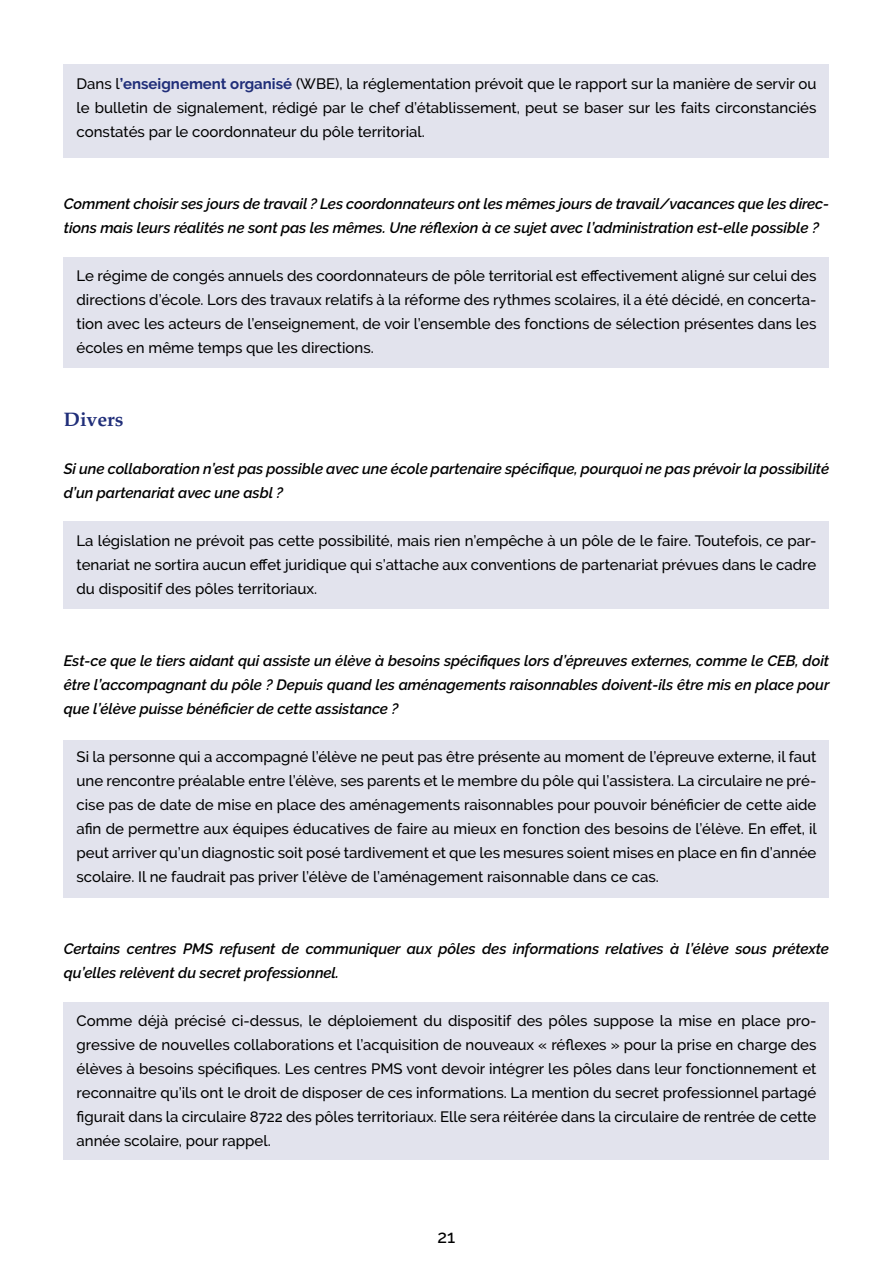
<style>
.page{position:relative;width:893px;height:1263px;background:#fff}
.page>*{position:absolute;margin:0;border:0;box-sizing:border-box;transform-origin:0 0}
.t1{font:700 19.5px "Palatino";color:#202e79}
.t2{font:500 18px "Raleway";color:#000}
.t3{font:500 15px/24px "Raleway";color:#000;text-align:justify}
.t4{font:italic 600 15px/24px "Raleway";letter-spacing:-.005em;color:#000}
.s1{font-weight:700;color:#202e79}
</style>
<div class="page">
<div style="left:64px;top:64px;width:765px;height:93px;background:#e2e3ed"></div>
<div style="left:64px;top:257px;width:765px;height:111px;background:#e2e3ed"></div>
<div style="left:64px;top:521px;width:765px;height:88px;background:#e2e3ed"></div>
<div style="left:64px;top:740px;width:765px;height:157px;background:#e2e3ed"></div>
<div style="left:64px;top:1002px;width:765px;height:158px;background:#e2e3ed"></div>
<p class="t3" style="left:77px;top:71px;width:741px">Dans l<span class="s1">’enseignement organisé</span> (WBE), la réglementation prévoit que le rapport sur la manière de servir ou le bulletin de signalement, rédigé par le chef d’établissement, peut se baser sur les faits circonstanciés constatés par le coordonnateur du pôle territorial.</p>
<p class="t4" style="left:64px;top:191px;width:767px">Comment choisir ses jours de travail ? Les coordonnateurs ont les mêmes jours de travail/vacances que les direc&shy;tions mais leurs réalités ne sont pas les mêmes. Une réflexion à ce sujet avec l’administration est-elle possible ?</p>
<p class="t3" style="left:77px;top:263px;width:741px">Le régime de congés annuels des coordonnateurs de pôle territorial est effectivement aligné sur celui des directions d’école. Lors des travaux relatifs à la réforme des rythmes scolaires, il a été décidé, en concerta&shy;tion avec les acteurs de l’enseignement, de voir l’ensemble des fonctions de sélection présentes dans les écoles en même temps que les directions.</p>
<h1 class="t1" style="left:64px;top:403px;width:61px">Divers</h1>
<p class="t4" style="left:64px;top:457px;width:767px">Si une collaboration n’est pas possible avec une école partenaire spécifique, pourquoi ne pas prévoir la possibilité d’un partenariat avec une asbl ?</p>
<p class="t3" style="left:77px;top:529px;width:741px">La législation ne prévoit pas cette possibilité, mais rien n’empêche à un pôle de le faire. Toutefois, ce par&shy;tenariat ne sortira aucun effet juridique qui s’attache aux conventions de partenariat prévues dans le cadre du dispositif des pôles territoriaux.</p>
<p class="t4" style="left:64px;top:649px;width:767px;text-align:justify">Est-ce que le tiers aidant qui assiste un élève à besoins spécifiques lors d’épreuves externes, comme le CEB, doit être l’accompagnant du pôle ? Depuis quand les aménagements raisonnables doivent-ils être mis en place pour que l’élève puisse bénéficier de cette assistance ?</p>
<p class="t3" style="left:77px;top:745px;width:742px">Si la personne qui a accompagné l’élève ne peut pas être présente au moment de l’épreuve externe, il faut une rencontre préalable entre l’élève, ses parents et le membre du pôle qui l’assistera. La circulaire ne pré&shy;cise pas de date de mise en place des aménagements raisonnables pour pouvoir bénéficier de cette aide afin de permettre aux équipes éducatives de faire au mieux en fonction des besoins de l’élève. En effet, il peut arriver qu’un diagnostic soit posé tardivement et que les mesures soient mises en place en fin d’année scolaire. Il ne faudrait pas priver l’élève de l’aménagement raisonnable dans ce cas.</p>
<p class="t4" style="left:64px;top:937px;width:767px">Certains centres PMS refusent de communiquer aux pôles des informations relatives à l’élève sous prétexte qu’elles relèvent du secret professionnel.</p>
<p class="t3" style="left:77px;top:1009px;width:741px">Comme déjà précisé ci-dessus, le déploiement du dispositif des pôles suppose la mise en place pro&shy;gressive de nouvelles collaborations et l’acquisition de nouveaux « réflexes » pour la prise en charge des élèves à besoins spécifiques. Les centres PMS vont devoir intégrer les pôles dans leur fonctionnement et reconnaitre qu’ils ont le droit de disposer de ces informations. La mention du secret professionnel partagé figurait dans la circulaire 8722 des pôles territoriaux. Elle sera réitérée dans la circulaire de rentrée de cette année scolaire, pour rappel.</p>
<p class="t2" style="left:438px;top:1226px;width:19px">21</p>
</div>
